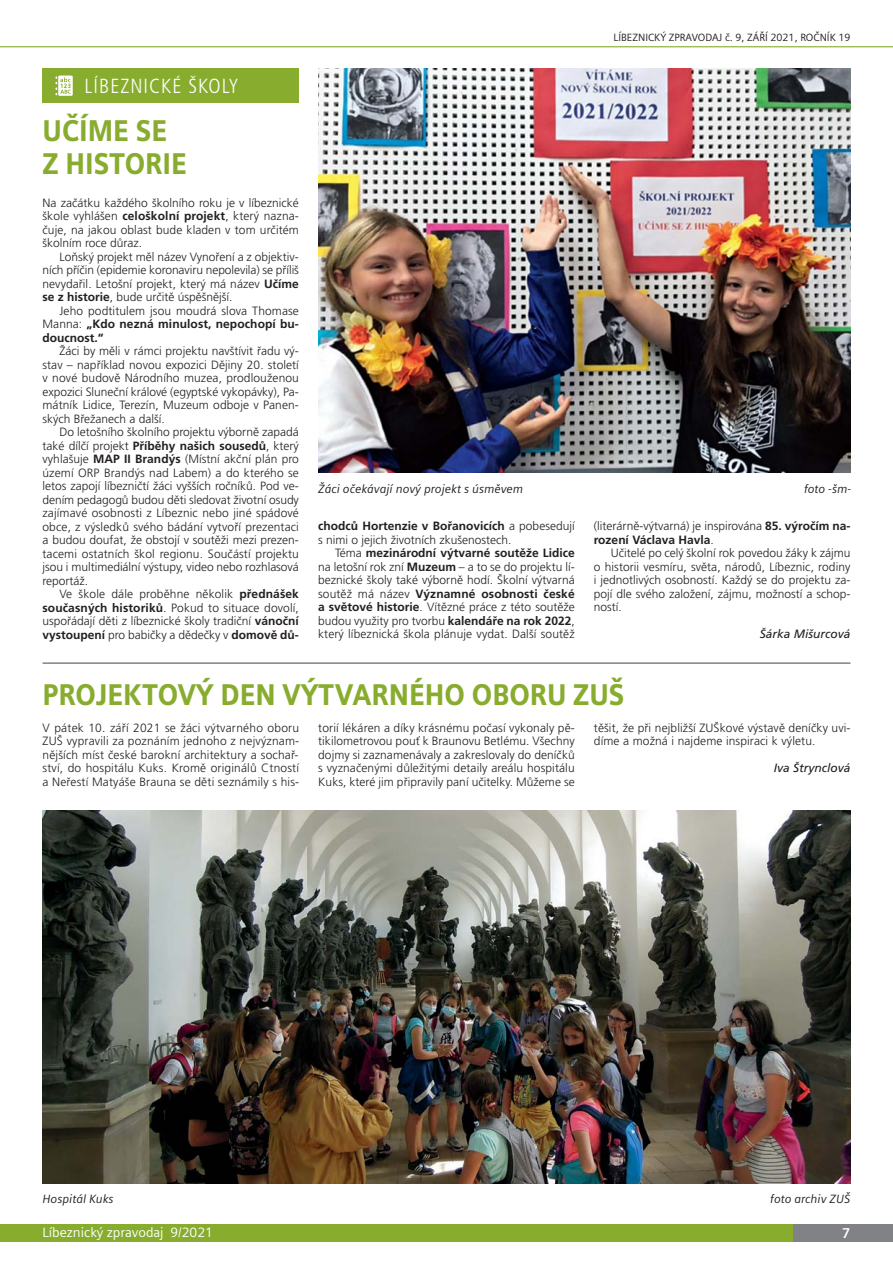
<style>
.page{position:relative;width:893px;height:1263px;background:#fff}
.page>*{position:absolute;margin:0;border:0;box-sizing:border-box;transform-origin:0 0}
.t1{font:900 30px/33px "Siemens Sans OT";color:#88ac2e;scale:.9 1}
.t2{font:300 condensed 20.4px "Frutiger CE";letter-spacing:.05em;color:#fff}
.t3{font:700 14.25px "Siemens Sans OT";color:#fff}
.t4{font:13.5px "Siemens Sans OT";color:#fff}
.t5{font:300 12px/13.5px "Frutiger CE";letter-spacing:.005em;color:#231f20;text-align:justify}
.t6{font:italic 12px "Siemens Sans OT";color:#231f20}
.t7{font:italic 12px "Frutiger CE";color:#231f20}
.t8{font:10.5px "Siemens Sans OT";color:#231f20}
.s1{font-weight:700}
</style>
<div class="page">
<hr style="left:0;top:46px;width:893px;height:1px;background:#88ac2e">
<div style="left:0;top:1225px;width:845px;height:17px;background:#88ac2e"></div>
<div style="left:793px;top:1225px;width:100px;height:17px;background:#808285"></div>
<div style="left:43px;top:68px;width:256px;height:34px;background:#88ac2e"></div>
<svg style="left:55px;top:76px;width:18px;height:20px"></svg>
<img style="left:318px;top:68px;width:532px;height:405px">
<hr style="left:43px;top:662px;width:807px;height:2px;background:#808285">
<img style="left:43px;top:810px;width:807px;height:373px">
<h2 class="t2" style="left:85px;top:77px;width:155px">LÍBEZNICKÉ ŠKOLY</h2>
<h1 class="t1" style="left:43px;top:114px;width:162px">UČÍME SE<br>Z HISTORIE</h1>
<p class="t5" style="left:43px;top:197px;width:258px">Na začátku každého školního roku je v líbeznické škole vyhlášen <span class="s1">celoškolní projekt</span>, který nazna&shy;čuje, na jakou oblast bude kladen v tom určitém školním roce důraz.</p>
<p class="t5" style="left:43px;top:251px;width:258px;text-indent:17px">Loňský projekt měl název Vynoření a z objektiv&shy;ních příčin (epidemie koronaviru nepolevila) se příliš nevydařil. Letošní projekt, který má název <span class="s1">Učíme se z historie</span>, bude určitě úspěšnější.</p>
<p class="t5" style="left:43px;top:305px;width:258px;text-indent:17px">Jeho podtitulem jsou moudrá slova Thomase Manna: <span class="s1">„Kdo nezná minulost, nepochopí bu&shy;doucnost.“</span></p>
<p class="t5" style="left:43px;top:345px;width:258px;text-indent:17px">Žáci by měli v rámci projektu navštívit řadu vý&shy;stav – například novou expozici Dějiny 20. století v nové budově Národního muzea, prodlouženou expozici Sluneční králové (egyptské vykopávky), Pa&shy;mátník Lidice, Terezín, Muzeum odboje v Panen&shy;ských Břežanech a další.</p>
<p class="t5" style="left:43px;top:426px;width:258px;text-indent:17px">Do letošního školního projektu výborně zapadá také dílčí projekt <span class="s1">Příběhy našich sousedů</span>, který vyhlašuje <span class="s1">MAP II Brandýs</span> (Místní akční plán pro území ORP Brandýs nad Labem) a do kterého se letos zapojí líbezničtí žáci vyšších ročníků. Pod ve&shy;dením pedagogů budou děti sledovat životní osudy zajímavé osobnosti z Líbeznic nebo jiné spádové obce, z výsledků svého bádání vytvoří prezentaci a budou doufat, že obstojí v soutěži mezi prezen&shy;tacemi ostatních škol regionu. Součástí projektu jsou i multimediální výstupy, video nebo rozhlasová reportáž.</p>
<p class="t5" style="left:43px;top:588px;width:258px;text-indent:17px">Ve škole dále proběhne několik <span class="s1">přednášek současných historiků</span>. Pokud to situace dovolí, uspořádají děti z líbeznické školy tradiční <span class="s1">vánoční vystoupení</span> pro babičky a dědečky v <span class="s1">domově dů-</span></p>
<p class="t8" style="left:613px;top:34px;width:239px">LÍBEZNICKÝ ZPRAVODAJ č. 9, ZÁŘÍ 2021, ROČNÍK 19</p>
<p class="t6" style="left:318px;top:482px;width:207px">Žáci očekávají nový projekt s úsměvem</p>
<p class="t6" style="left:804px;top:482px;width:49px">foto -šm-</p>
<p class="t5" style="left:318px;top:520px;width:258px"><span class="s1">chodců Hortenzie v Bořanovicích</span> a pobesedují s nimi o jejich životních zkušenostech.</p>
<p class="t5" style="left:318px;top:547px;width:258px;text-indent:17px">Téma <span class="s1">mezinárodní výtvarné soutěže Lidice </span>na letošní rok zní <span class="s1">Muzeum</span> – a to se do projektu lí&shy;beznické školy také výborně hodí. Školní výtvarná soutěž má název <span class="s1">Významné osobnosti české a světové historie</span>. Vítězné práce z této soutěže budou využity pro tvorbu <span class="s1">kalendáře na rok 2022</span>, který líbeznická škola plánuje vydat. Další soutěž</p>
<p class="t5" style="left:594px;top:520px;width:258px">(literárně-výtvarná) je inspirována <span class="s1">85. výročím na&shy;rození Václava Havla</span>.</p>
<p class="t5" style="left:594px;top:547px;width:258px;text-indent:17px">Učitelé po celý školní rok povedou žáky k zájmu o historii vesmíru, světa, národů, Líbeznic, rodiny i jednotlivých osobností. Každý se do projektu za&shy;pojí dle svého založení, zájmu, možností a schop&shy;ností.</p>
<p class="t7" style="left:760px;top:629px;width:92px">Šárka Mišurcová</p>
<h1 class="t1" style="left:43px;top:678px;width:648px">PROJEKTOVÝ DEN VÝTVARNÉHO OBORU ZUŠ</h1>
<p class="t5" style="left:43px;top:722px;width:258px">V pátek 10. září 2021 se žáci výtvarného oboru ZUŠ vypravili za poznáním jednoho z nejvýznam&shy;nějších míst české barokní architektury a sochař&shy;ství, do hospitálu Kuks. Kromě originálů Ctností a Neřestí Matyáše Brauna se děti seznámily s his-</p>
<p class="t5" style="left:318px;top:722px;width:258px">torií lékáren a díky krásnému počasí vykonaly pě&shy;tikilometrovou pouť k Braunovu Betlému. Všechny dojmy si zaznamenávaly a zakreslovaly do deníčků s vyznačenými důležitými detaily areálu hospitálu Kuks, které jim připravily paní učitelky. Můžeme se</p>
<p class="t5" style="left:594px;top:722px;width:258px">těšit, že při nejbližší ZUŠkové výstavě deníčky uvi&shy;díme a možná i najdeme inspiraci k výletu.</p>
<p class="t7" style="left:774px;top:763px;width:78px">Iva Štrynclová</p>
<p class="t6" style="left:43px;top:1192px;width:73px">Hospitál Kuks</p>
<p class="t6" style="left:770px;top:1192px;width:82px">foto archiv ZUŠ</p>
<p class="t4" style="left:43px;top:1227px;width:172px">Líbeznický zpravodaj 9/2021</p>
<p class="t3" style="left:842px;top:1227px;width:10px">7</p>
</div>
